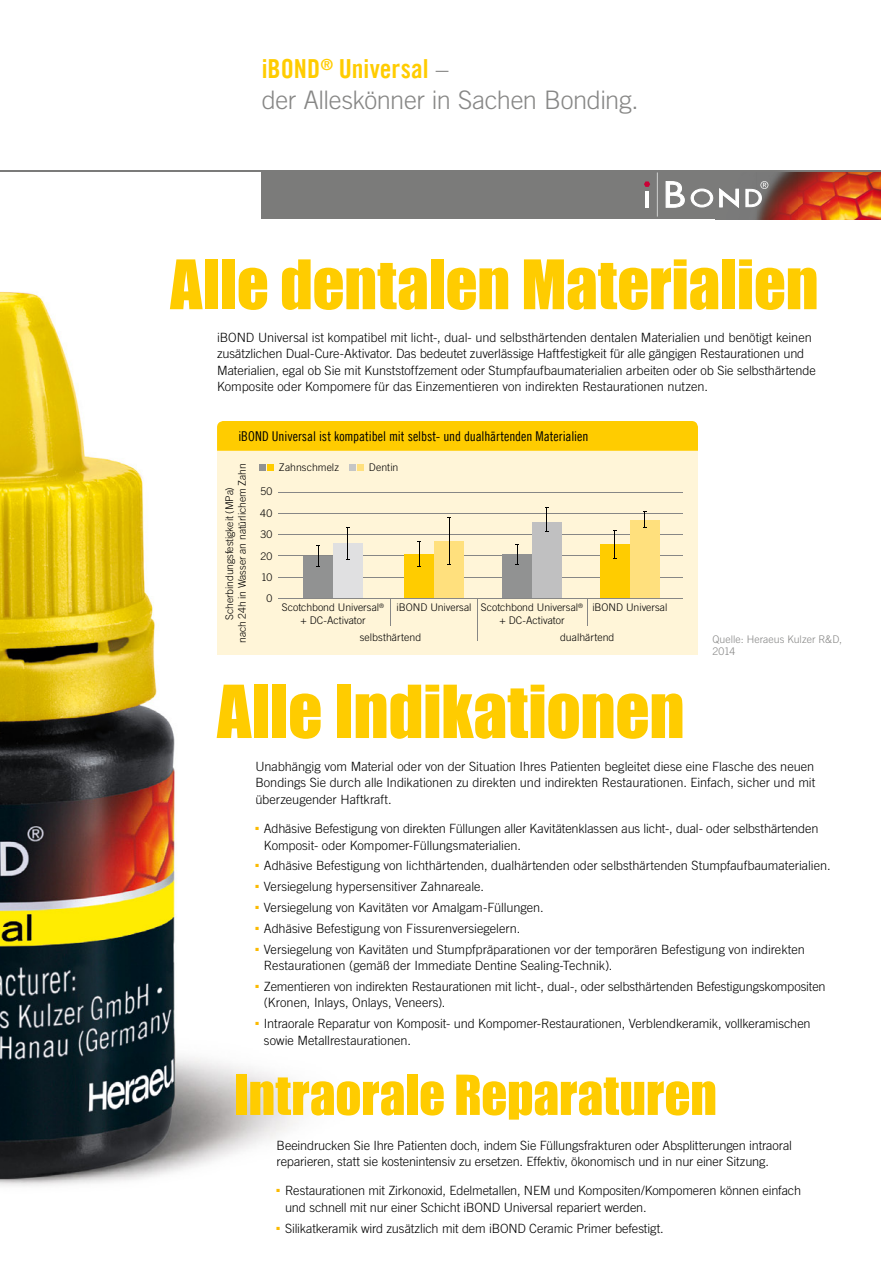
<style>
.page{position:relative;width:881px;height:1263px;background:#fff}
.page>*{position:absolute;margin:0;border:0;box-sizing:border-box;transform-origin:0 0}
.t1{font:67.5px "Impact";letter-spacing:-.005em;color:#fc0}
.t2{font:63px "Impact";letter-spacing:-.005em;color:#fc0}
.t3{font:51px "Impact";letter-spacing:-.005em;color:#fc0}
.t4{font:26.25px "Trade Gothic LT Com Bd Cn 20";color:#fc0}
.t5{font:300 25.5px "Trade Gothic LT Com";letter-spacing:-.02em;color:#878786}
.t6{font:13.5px "Trade Gothic LT Com Cn 18";color:#000}
.t7{font:300 12.75px/16.5px "Trade Gothic LT Com";letter-spacing:-.005em;color:#000}
.t8{font:300 10.5px/12.6px "Trade Gothic LT Com";letter-spacing:-.005em;color:#000;text-align:center}
.t9{font:300 10.5px/12.6px "Trade Gothic LT Com";letter-spacing:.005em;color:#878786}
.s1{font-family:"Trade Gothic LT Com";font-weight:300;font-size:25.5px;color:#878786}
</style>
<div class="page">
<img style="left:0;top:292px;width:304px;height:894px">
<div style="left:261px;top:170px;width:619px;height:49px;background:#7b7b7a"></div>
<img style="left:745px;top:172px;width:135px;height:47px">
<hr style="left:645px;top:191px;width:3px;height:16px;background:#fff">
<hr style="left:656px;top:172px;width:1px;height:45px;background:#cfd0d0">
<svg style="left:665px;top:181px;width:19px;height:27px"></svg>
<svg style="left:690px;top:188px;width:49px;height:20px"></svg>
<svg style="left:745px;top:181px;width:23px;height:26px"></svg>
<svg style="left:644px;top:181px;width:6px;height:6px"></svg>
<hr style="left:0;top:170px;width:880px;height:2px;background:#7b7b7a">
<div style="left:217px;top:451px;width:480px;height:204px;background:#fff5d8"></div>
<div style="left:217px;top:421px;width:480px;height:30px;background:#fc0"></div>
<hr style="left:279px;top:555px;width:403px;height:1px;background:#878786">
<hr style="left:279px;top:534px;width:403px;height:1px;background:#878786">
<hr style="left:279px;top:513px;width:403px;height:1px;background:#878786">
<hr style="left:278px;top:492px;width:404px;height:1px;background:#878786">
<hr style="left:279px;top:577px;width:403px;height:1px;background:#878786">
<div style="left:333px;top:543px;width:29px;height:55px;background:#e0e0e1"></div>
<div style="left:404px;top:554px;width:30px;height:44px;background:#fc0"></div>
<div style="left:434px;top:541px;width:29px;height:57px;background:#ffe07d"></div>
<div style="left:502px;top:554px;width:29px;height:44px;background:#919292"></div>
<div style="left:531px;top:522px;width:30px;height:76px;background:#c0c0c1"></div>
<div style="left:303px;top:556px;width:30px;height:42px;background:#919292"></div>
<svg style="left:316px;top:545px;width:4px;height:22px"></svg>
<hr style="left:347px;top:528px;width:1px;height:31px;background:#000">
<hr style="left:448px;top:518px;width:1px;height:46px;background:#000">
<svg style="left:515px;top:544px;width:3px;height:21px"></svg>
<svg style="left:545px;top:507px;width:3px;height:25px"></svg>
<div style="left:259px;top:465px;width:7px;height:6px;background:#919292"></div>
<svg style="left:267px;top:465px;width:6px;height:6px"></svg>
<div style="left:349px;top:465px;width:7px;height:6px;background:#c5c6c6"></div>
<svg style="left:357px;top:465px;width:6px;height:6px"></svg>
<div style="left:600px;top:544px;width:29px;height:54px;background:#fc0"></div>
<div style="left:629px;top:520px;width:30px;height:78px;background:#ffe07d"></div>
<svg style="left:613px;top:530px;width:3px;height:29px"></svg>
<svg style="left:643px;top:512px;width:3px;height:16px"></svg>
<svg style="left:417px;top:541px;width:4px;height:26px"></svg>
<hr style="left:279px;top:598px;width:403px;height:1px;background:#878786">
<svg style="left:390px;top:599px;width:1px;height:27px"></svg>
<hr style="left:476px;top:598px;width:1px;height:43px;background:#878786">
<h3 class="t4" style="left:261px;top:53px;width:188px">iBOND<sup>®</sup> Universal <span class="s1">–</span></h3>
<h3 class="t5" style="left:262px;top:85px;width:378px">der Alleskönner in Sachen Bonding.</h3>
<h2 class="t2" style="left:170px;top:236px;width:649px">Alle dentalen Materialien</h2>
<p class="t7" style="left:217px;top:329px;width:600px">iBOND Universal ist kompatibel mit licht-, dual- und selbsthärtenden dentalen Materialien und benötigt keinen zusätzlichen Dual-Cure-Aktivator. Das bedeutet zuverlässige Haftfestigkeit für alle gängigen Restaurationen und Materialien, egal ob Sie mit Kunststoffzement oder Stumpfaufbaumaterialien arbeiten oder ob Sie selbsthärtende Komposite oder Kompomere für das Einzementieren von indirekten Restaurationen nutzen.</p>
<p class="t6" style="left:238px;top:428px;width:351px">iBOND Universal ist kompatibel mit selbst- und dualhärtenden Materialien</p>
<p class="t8" style="left:223px;top:643px;width:181px;rotate:-90deg">Scherbindungsfestigkeit (MPa)<br>nach 24h in Wasser an natürlichem Zahn</p>
<p class="t8" style="left:279px;top:461px;width:62px">Zahnschmelz</p>
<p class="t8" style="left:369px;top:461px;width:31px">Dentin</p>
<p class="t8" style="left:260px;top:485px;width:14px">50</p>
<p class="t8" style="left:260px;top:507px;width:14px">40</p>
<p class="t8" style="left:260px;top:528px;width:13px">30</p>
<p class="t8" style="left:260px;top:549px;width:13px">20</p>
<p class="t8" style="left:261px;top:571px;width:13px">10</p>
<p class="t8" style="left:266px;top:592px;width:7px">0</p>
<p class="t8" style="left:282px;top:601px;width:104px">Scotchbond Universal<sup>® </sup>+ DC-Activator</p>
<p class="t8" style="left:499px;top:601px;width:85px;text-align:left;text-indent:-103px">iBOND Universal Scotchbond Universal<sup>® </sup>+ DC-Activator</p>
<p class="t8" style="left:592px;top:601px;width:76px">iBOND Universal</p>
<p class="t8" style="left:359px;top:631px;width:63px">selbsthärtend</p>
<p class="t8" style="left:560px;top:631px;width:56px">dualhärtend</p>
<h1 class="t1" style="left:217px;top:659px;width:469px">Alle Indikationen</h1>
<p class="t9" style="left:712px;top:633px;width:131px">Quelle: Heraeus Kulzer R&amp;D,<br>2014</p>
<p class="t7" style="left:255px;top:758px;width:561px;text-align:justify">Unabhängig vom Material oder von der Situation Ihres Patienten begleitet diese eine Flasche des neuen Bondings Sie durch alle Indikationen zu direkten und indirekten Restaurationen. Einfach, sicher und mit überzeugender Haftkraft.</p>
<p class="t7" style="left:264px;top:820px;width:556px;text-indent:-9px"><sup>■</sup> Adhäsive Befestigung von direkten Füllungen aller Kavitätenklassen aus licht-, dual- oder selbsthärtenden<br>Komposit- oder Kompomer-Füllungsmaterialien.</p>
<p class="t7" style="left:255px;top:857px;width:576px"><sup>■</sup> Adhäsive Befestigung von lichthärtenden, dualhärtenden oder selbsthärtenden Stumpfaufbaumaterialien.</p>
<p class="t7" style="left:255px;top:878px;width:230px"><sup>■</sup> Versiegelung hypersensitiver Zahnareale.</p>
<p class="t7" style="left:255px;top:899px;width:290px"><sup>■</sup> Versiegelung von Kavitäten vor Amalgam-Füllungen.</p>
<p class="t7" style="left:255px;top:920px;width:266px"><sup>■</sup> Adhäsive Befestigung von Fissurenversiegelern.</p>
<p class="t7" style="left:264px;top:940px;width:542px;text-indent:-9px"><sup>■</sup> Versiegelung von Kavitäten und Stumpfpräparationen vor der temporären Befestigung von indirekten<br>Restaurationen (gemäß der Immediate Dentine Sealing-Technik).</p>
<p class="t7" style="left:264px;top:978px;width:563px;text-indent:-9px"><sup>■</sup> Zementieren von indirekten Restaurationen mit licht-, dual-, oder selbsthärtenden Befestigungskompositen (Kronen, Inlays, Onlays, Veneers).</p>
<p class="t7" style="left:264px;top:1015px;width:548px;text-indent:-9px"><sup>■</sup> Intraorale Reparatur von Komposit- und Kompomer-Restaurationen, Verblendkeramik, vollkeramischen sowie Metallrestaurationen.</p>
<h3 class="t3" style="left:234px;top:1055px;width:484px">Intraorale Reparaturen</h3>
<p class="t7" style="left:276px;top:1137px;width:516px">Beeindrucken Sie Ihre Patienten doch, indem Sie Füllungsfrakturen oder Absplitterungen intraoral reparieren, statt sie kostenintensiv zu ersetzen. Effektiv, ökonomisch und in nur einer Sitzung.</p>
<p class="t7" style="left:285px;top:1182px;width:517px;text-indent:-9px"><sup>■</sup> Restaurationen mit Zirkonoxid, Edelmetallen, NEM und Kompositen/Kompomeren können einfach und schnell mit nur einer Schicht iBOND Universal repariert werden.</p>
<p class="t7" style="left:276px;top:1220px;width:388px"><sup>■</sup> Silikatkeramik wird zusätzlich mit dem iBOND Ceramic Primer befestigt.</p>
</div>
